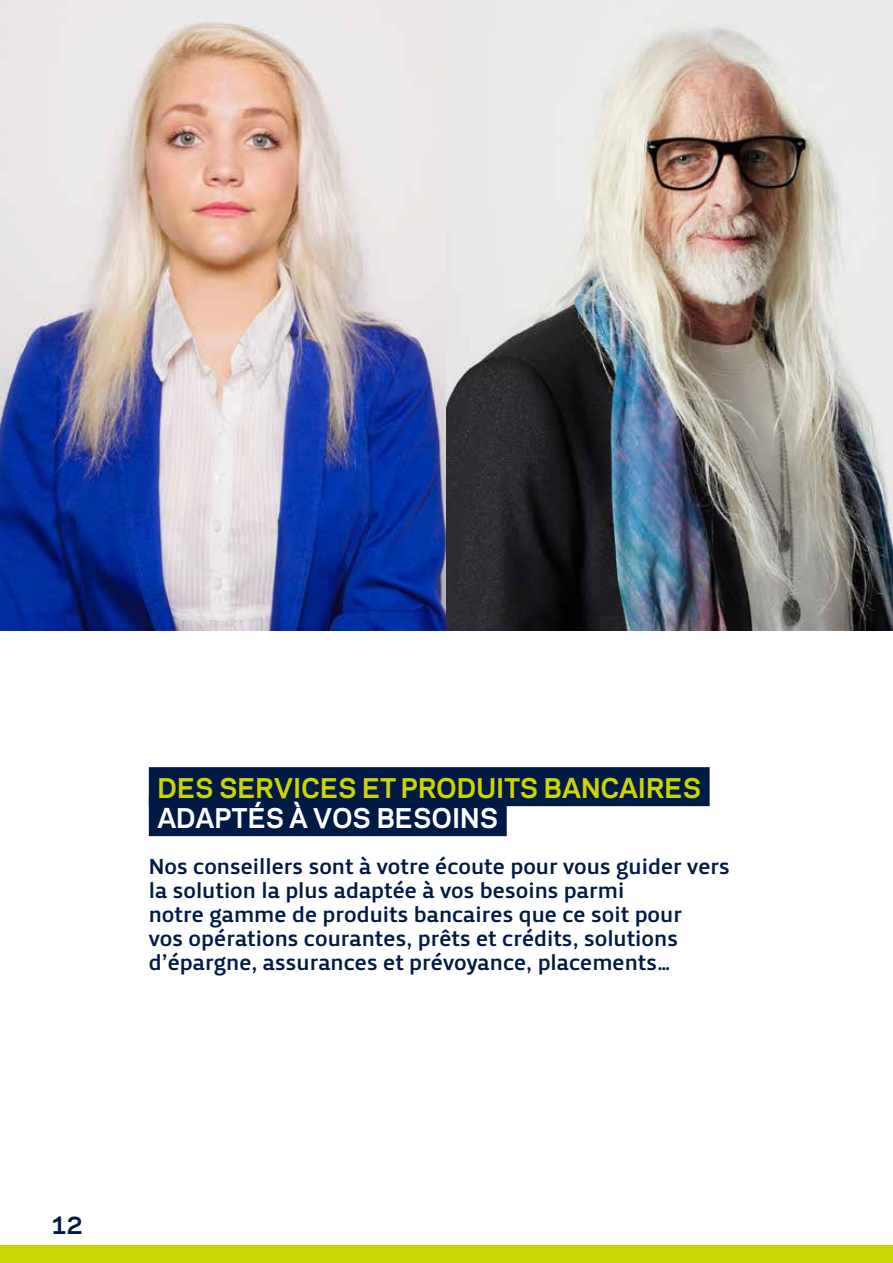
<style>
.page{position:relative;width:893px;height:1263px;background:#fff}
.page>*{position:absolute;margin:0;border:0;box-sizing:border-box;transform-origin:0 0}
.t1{font:700 25.5px "Galaxie Polaris";color:#ccd500}
.t2{font:700 25.5px "Galaxie Polaris";color:#fff}
.t3{font:22.5px/24px "Priva Three Pro";color:#001a45}
.t4{font:700 22.5px "Galaxie Polaris";color:#001a45}
</style>
<div class="page">
<div style="left:0;top:1246px;width:893px;height:17px;background:#ccd500"></div>
<div style="left:149px;top:767px;width:561px;height:39px;background:#001a45"></div>
<div style="left:149px;top:797px;width:358px;height:39px;background:#001a45"></div>
<img style="left:0;top:0;width:893px;height:631px">
<p class="t1" style="left:157px;top:768px;width:545px">DES SERVICES ET PRODUITS BANCAIRES</p>
<p class="t2" style="left:157px;top:798px;width:342px">ADAPTÉS À VOS BESOINS</p>
<p class="t3" style="left:149px;top:855px;width:582px">Nos conseillers sont à votre écoute pour vous guider vers la solution la plus adaptée à vos besoins parmi<br>notre gamme de produits bancaires que ce soit pour<br>vos opérations courantes, prêts et crédits, solutions d’épargne, assurances et prévoyance, placements…</p>
<p class="t4" style="left:51px;top:1208px;width:33px">12</p>
</div>
